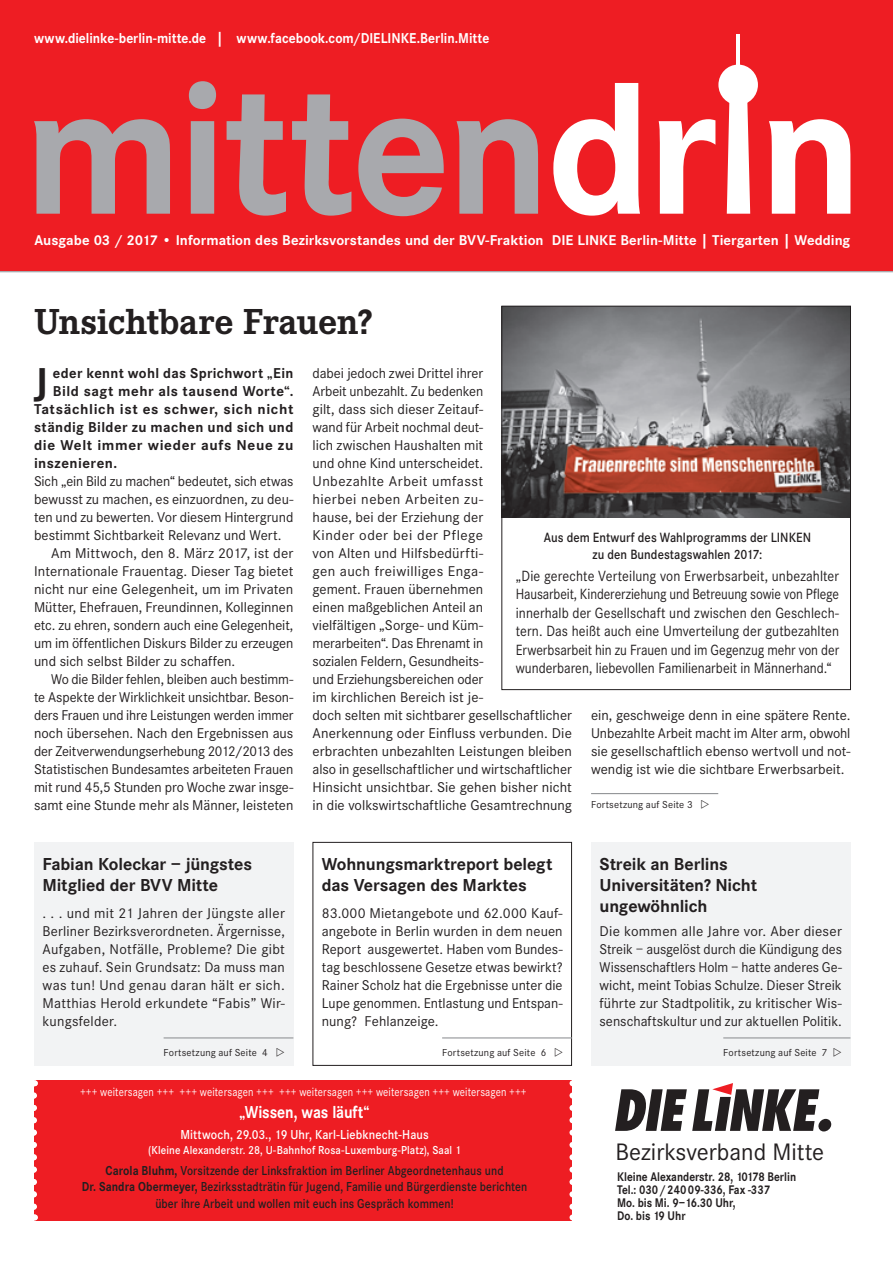
<style>
.page{position:relative;width:893px;height:1263px;background:#fff}
.page>*{position:absolute;margin:0;border:0;box-sizing:border-box;transform-origin:0 0}
.t1{font:700 41.85px "Corporate S";color:#231f20}
.t2{font:700 37.5px "Corporate E";letter-spacing:-.005em;color:#231f20}
.t3{font:24.75px "Corporate S";color:#231f20}
.t4{font:700 18px/21px "Corporate S";letter-spacing:-.005em;color:#231f20}
.t5{font:700 18px "Corporate S";letter-spacing:-.005em;color:#fff;scale:.87 1}
.t6{font:15.3px/18.5px "Corporate S";color:#231f20;text-align:justify;scale:.91 1}
.t7{font:700 14.85px "Corporate S";letter-spacing:.035em;color:#231f20}
.t8{font:700 14.85px "Corporate S";color:#fff;scale:.91 1}
.t9{font:14.7px/18px "Corporate S";color:#231f20;text-align:justify}
.t10{font:700 14.7px "Corporate S";color:#fff}
.t11{font:14.7px "Corporate S";color:#231f20;scale:.96 1}
.t12{font:600 13.95px/16.8px "Corporate S";letter-spacing:.005em;color:#231f20;text-align:center;scale:.9 1}
.t13{font:600 13.5px/16.6px "Corporate S";letter-spacing:.01em;color:#231f20;text-align:center;scale:.87 1}
.t14{font:600 13.5px "Corporate S";letter-spacing:.005em;color:#fff;scale:.91 1}
.t15{font:700 13.05px/13px "Corporate S";color:#231f20;scale:.86 1}
.t16{font:12.45px "Corporate S";letter-spacing:.01em;color:#fff;scale:.87 1}
.t17{font:600 12px "Corporate S";letter-spacing:.01em;color:#fff;scale:.91 1}
.t18{font:10.5px "Corporate S";letter-spacing:.02em;color:#231f20}
.s1{font-weight:700}
</style>
<div class="page">
<hr style="left:0;top:269px;width:893px;height:3px;background:#a8a9ad">
<svg style="left:615px;top:1083px;width:217px;height:48px"></svg>
<div style="left:0;top:0;width:893px;height:270px;background:#ee1d23"></div>
<svg style="left:34px;top:81px;width:504px;height:135px"></svg>
<svg style="left:553px;top:83px;width:297px;height:133px"></svg>
<div style="left:718px;top:65px;width:40px;height:40px;background:#fff;border-radius:50%"></div>
<hr style="left:736px;top:34px;width:4px;height:36px;background:#fff">
<div style="left:34px;top:842px;width:259px;height:224px;background:#f2f3f4"></div>
<div style="left:591px;top:842px;width:259px;height:224px;background:#f2f3f4"></div>
<div style="left:313px;top:842px;width:259px;height:224px;border:1px solid #231f20"></div>
<hr style="left:723px;top:1037px;width:127px;height:1px;background:#939598">
<hr style="left:164px;top:1037px;width:129px;height:1px;background:#939598">
<hr style="left:442px;top:1037px;width:130px;height:1px;background:#939598">
<img style="left:503px;top:308px;width:346px;height:210px">
<div style="left:34px;top:1080px;width:538px;height:140px;background:#ee1d23"></div>
<svg style="left:569px;top:1095px;width:3px;height:125px"></svg>
<svg style="left:34px;top:1095px;width:3px;height:125px"></svg>
<hr style="left:591px;top:793px;width:127px;height:1px;background:#939598">
<div style="left:501px;top:306px;width:350px;height:384px;border:1px solid #231f20"></div>
<p class="t8" style="left:34px;top:30px;width:502px">www.dielinke-berlin-mitte.de | www.facebook.com/DIELINKE.Berlin.Mitte</p>
<p class="t10" style="left:35px;top:232px;width:817px">Ausgabe 03 / 2017 • Information des Bezirksvorstandes und der BVV-Fraktion DIE LINKE Berlin-Mitte | Tiergarten | Wedding</p>
<h2 class="t2" style="left:34px;top:301px;width:340px">Unsichtbare Frauen?</h2>
<h1 class="t1" style="left:34px;top:358px;width:16px">J</h1>
<p class="t7" style="left:53px;top:365px;width:242px">eder kennt wohl das Sprichwort „Ein</p>
<p class="t9" style="left:313px;top:364px;width:261px;text-align:left">dabei jedoch zwei Drittel ihrer<br>Arbeit unbezahlt. Zu bedenken<br>gilt, dass sich dieser Zeitauf-<br>wand für Arbeit nochmal deut-<br>lich zwischen Haushalten mit<br>und ohne Kind unterscheidet.<br>Unbezahlte Arbeit umfasst<br>hierbei neben Arbeiten zu-<br>hause, bei der Erziehung der<br>Kinder oder bei der Pflege<br>von Alten und Hilfsbedürfti-<br>gen auch freiwilliges Enga-<br>gement. Frauen übernehmen<br>einen maßgeblichen Anteil an<br>vielfältigen „Sorge- und Küm-<br>merarbeiten“. Das Ehrenamt in<br>sozialen Feldern, Gesundheits-<br>und Erziehungsbereichen oder<br>im kirchlichen Bereich ist je-<br>doch selten mit sichtbarer gesellschaftlicher Anerkennung oder Einfluss verbunden. Die erbrachten unbezahlten Leistungen bleiben also in gesellschaftlicher und wirtschaftlicher Hinsicht unsichtbar. Sie gehen bisher nicht in die volkswirtschaftliche Gesamtrechnung</p>
<p class="t7" style="left:53px;top:383px;width:242px">Bild sagt mehr als tausend Worte“.</p>
<p class="t7" style="left:34px;top:401px;width:261px">Tatsächlich ist es schwer, sich nicht</p>
<p class="t7" style="left:34px;top:419px;width:261px">ständig Bilder zu machen und sich und</p>
<p class="t7" style="left:34px;top:437px;width:261px">die Welt immer wieder aufs Neue zu</p>
<p class="t7" style="left:34px;top:455px;width:85px">inszenieren.</p>
<p class="t9" style="left:34px;top:472px;width:261px">Sich „ein Bild zu machen“ bedeutet, sich etwas</p>
<p class="t9" style="left:34px;top:490px;width:261px">bewusst zu machen, es einzuordnen, zu deu-</p>
<p class="t9" style="left:34px;top:508px;width:261px">ten und zu bewerten. Vor diesem Hintergrund</p>
<p class="t9" style="left:34px;top:526px;width:249px">bestimmt Sichtbarkeit Relevanz und Wert.</p>
<p class="t9" style="left:51px;top:544px;width:244px">Am Mittwoch, den 8. März 2017, ist der</p>
<p class="t9" style="left:34px;top:562px;width:261px">Internationale Frauentag. Dieser Tag bietet</p>
<p class="t9" style="left:34px;top:580px;width:261px">nicht nur eine Gelegenheit, um im Privaten</p>
<p class="t9" style="left:34px;top:598px;width:261px">Mütter, Ehefrauen, Freundinnen, Kolleginnen</p>
<p class="t9" style="left:34px;top:616px;width:261px">etc. zu ehren, sondern auch eine Gelegenheit,</p>
<p class="t9" style="left:34px;top:634px;width:261px">um im öffentlichen Diskurs Bilder zu erzeugen</p>
<p class="t9" style="left:34px;top:652px;width:203px">und sich selbst Bilder zu schaffen.</p>
<p class="t9" style="left:51px;top:670px;width:244px">Wo die Bilder fehlen, bleiben auch bestimm-</p>
<p class="t9" style="left:34px;top:688px;width:261px">te Aspekte der Wirklichkeit unsichtbar. Beson-</p>
<p class="t11" style="left:34px;top:707px;width:272px">ders Frauen und ihre Leistungen werden immer</p>
<p class="t9" style="left:34px;top:724px;width:261px">noch übersehen. Nach den Ergebnissen aus</p>
<p class="t9" style="left:34px;top:742px;width:261px">der Zeitverwendungserhebung 2012/2013 des</p>
<p class="t9" style="left:34px;top:760px;width:261px">Statistischen Bundesamtes arbeiteten Frauen</p>
<p class="t9" style="left:34px;top:778px;width:261px">mit rund 45,5 Stunden pro Woche zwar insge-</p>
<p class="t9" style="left:34px;top:796px;width:261px">samt eine Stunde mehr als Männer, leisteten</p>
<p class="t12" style="left:544px;top:529px;width:299px">Aus dem Entwurf des Wahlprogramms der LINKEN zu den Bundestagswahlen 2017:</p>
<p class="t6" style="left:516px;top:567px;width:357px">„Die gerechte Verteilung von Erwerbsarbeit, unbezahlter Hausarbeit, Kindererziehung und Betreuung sowie von Pflege innerhalb der Gesellschaft und zwischen den Geschlech&shy;tern. Das heißt auch eine Umverteilung der gutbezahlten Erwerbsarbeit hin zu Frauen und im Gegenzug mehr von der wunderbaren, liebevollen Familienarbeit in Männerhand.“</p>
<p class="t9" style="left:591px;top:706px;width:261px">ein, geschweige denn in eine spätere Rente.<br>Unbezahlte Arbeit macht im Alter arm, obwohl sie gesellschaftlich ebenso wertvoll und not&shy;wendig ist wie die sichtbare Erwerbsarbeit.</p>
<p class="t18" style="left:591px;top:799px;width:103px">Fortsetzung auf Seite 3</p>
<p class="t4" style="left:43px;top:854px;width:211px">Fabian Koleckar – jüngstes<br>Mitglied der BVV Mitte</p>
<p class="t9" style="left:43px;top:904px;width:244px">. . . und mit 21 Jahren der Jüngste aller Berliner Bezirksverordneten. Ärgernisse, Aufgaben, Notfälle, Probleme? Die gibt es zuhauf. Sein Grundsatz: Da muss man was tun! Und genau daran hält er sich.<br>Matthias Herold erkundete “Fabis” Wir&shy;kungsfelder.</p>
<p class="t4" style="left:322px;top:854px;width:232px">Wohnungsmarktreport belegt das Versagen des Marktes</p>
<p class="t9" style="left:322px;top:904px;width:242px">83.000 Mietangebote und 62.000 Kauf&shy;angebote in Berlin wurden in dem neuen Report ausgewertet. Haben vom Bundes&shy;tag beschlossene Gesetze etwas bewirkt?<br>Rainer Scholz hat die Ergebnisse unter die Lupe genommen. Entlastung und Entspan&shy;nung? Fehlanzeige.</p>
<p class="t4" style="left:600px;top:854px;width:159px">Streik an Berlins<br>Universitäten? Nicht ungewöhnlich</p>
<p class="t9" style="left:600px;top:922px;width:244px">Die kommen alle Jahre vor. Aber dieser Streik – ausgelöst durch die Kündigung des Wissenschaftlers Holm – hatte anderes Ge&shy;wicht, meint Tobias Schulze. Dieser Streik führte zur Stadtpolitik, zu kritischer Wis&shy;senschaftskultur und zur aktuellen Politik.</p>
<p class="t18" style="left:164px;top:1046px;width:106px">Fortsetzung auf Seite 4</p>
<p class="t18" style="left:442px;top:1046px;width:106px">Fortsetzung auf Seite 6</p>
<p class="t18" style="left:723px;top:1046px;width:106px">Fortsetzung auf Seite 7</p>
<p class="t16" style="left:80px;top:1085px;width:515px">+++ weitersagen +++ +++ weitersagen +++ +++ weitersagen +++ weitersagen +++ weitersagen +++</p>
<p class="t5" style="left:240px;top:1102px;width:151px">„Wissen, was läuft“</p>
<p class="t14" style="left:180px;top:1127px;width:274px">Mittwoch, 29.03., 19 Uhr, Karl-Liebknecht-Haus</p>
<p class="t17" style="left:148px;top:1143px;width:345px">(Kleine Alexanderstr. 28, U-Bahnhof Rosa-Luxemburg-Platz), Saal 1</p>
<p class="t13" style="left:82px;top:1162px;width:514px"><span class="s1">Carola Bluhm,</span> Vorsitzende der Linksfraktion im Berliner Abgeordnetenhaus und<br><span class="s1">Dr. Sandra Obermeyer,</span> Bezirksstadträtin für Jugend, Familie und Bürgerdienste berichten über ihre Arbeit und wollen mit euch ins Gespräch kommen!</p>
<h3 class="t3" style="left:615px;top:1138px;width:210px">Bezirksverband Mitte</h3>
<p class="t15" style="left:617px;top:1171px;width:210px">Kleine Alexanderstr. 28, 10178 Berlin<br>Tel.: 030/24009-336, Fax -337<br>Mo. bis Mi. 9–16.30 Uhr,<br>Do. bis 19 Uhr</p>
</div>
